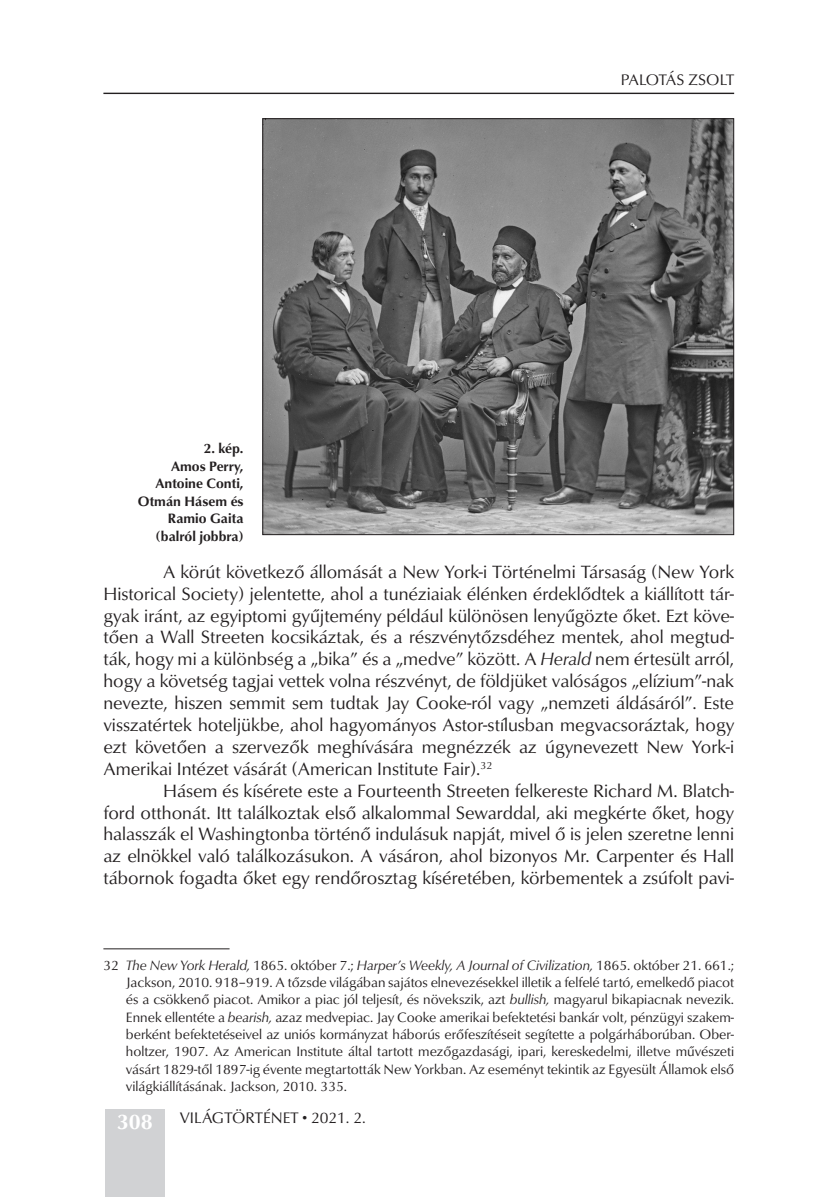
<style>
.page{position:relative;width:838px;height:1197px;background:#fff}
.page>*{position:absolute;margin:0;border:0;box-sizing:border-box;transform-origin:0 0}
.t1{font:700 21.88px "Classico URW";color:#fff}
.Body_text{font:18.38px/21.9px "Classico URW";color:#231f20;text-align:justify}
.t2{font:15.75px "Classico URW";color:#231f20}
.Jegyzet_szöveg{font:14px/17.3px "Classico URW";color:#231f20;text-align:justify}
.képala{font:700 14px/17.5px "Classico URW";color:#231f20;text-align:right}
.s1{font-style:italic}
</style>
<div class="page">
<div style="left:105px;top:1108px;width:59px;height:88px;background:#d1d2d4"></div>
<hr style="left:103px;top:93px;width:630px;height:1px;background:#231f20">
<hr style="left:103px;top:948px;width:126px;height:1px;background:#231f20">
<img style="left:264px;top:120px;width:467px;height:413px">
<p class="képala" style="left:138px;top:440px;width:107px">2. kép.<br>Amos Perry,<br>Antoine Conti,<br>Otmán Hásem és<br>Ramio Gaita (balról jobbra)</p>
<p class="t2" style="left:620px;top:69px;width:115px">PALOTÁS ZSOLT</p>
<p class="Body_text" style="left:103px;top:561px;width:632px;text-indent:60px">A körút következő állomását a New York-i Történelmi Társaság (New York Historical Society) jelentette, ahol a tunéziaiak élénken érdeklődtek a kiállított tár&shy;gyak iránt, az egyiptomi gyűjtemény például különösen lenyűgözte őket. Ezt köve&shy;tően a Wall Streeten kocsikáztak, és a részvénytőzsdéhez mentek, ahol megtud&shy;ták, hogy mi a különbség a „bika” és a „medve” között. A <span class="s1">Herald</span> nem értesült arról, hogy a követség tagjai vettek volna részvényt, de földjüket valóságos „elízium”-nak nevezte, hiszen semmit sem tudtak Jay Cooke-ról vagy „nemzeti áldásáról”. Este visszatértek hoteljükbe, ahol hagyományos Astor-stílusban megvacsoráztak, hogy ezt követően a szervezők meghívására megnézzék az úgynevezett New York-i Amerikai Intézet vásárát (American Institute Fair).<sup>32</sup></p>
<p class="Body_text" style="left:103px;top:779px;width:632px;text-indent:60px">Hásem és kísérete este a Fourteenth Streeten felkereste Richard M. Blatch&shy;ford otthonát. Itt találkoztak első alkalommal Sewarddal, aki megkérte őket, hogy halasszák el Washingtonba történő indulásuk napját, mivel ő is jelen szeretne lenni az elnökkel való találkozásukon. A vásáron, ahol bizonyos Mr. Carpenter és Hall tábornok fogadta őket egy rendőrosztag kíséretében, körbementek a zsúfolt pavi-</p>
<p class="Jegyzet_szöveg" style="left:126px;top:956px;width:609px;text-indent:-22px">32 <span class="s1">The New York Herald,</span> 1865. október 7.; <span class="s1">Harper’s Weekly, A Journal of Civilization,</span> 1865. október 21. 661.; Jackson, 2010. 918–919. A tőzsde világában sajátos elnevezésekkel illetik a felfelé tartó, emelkedő piacot és a csökkenő piacot. Amikor a piac jól teljesít, és növekszik, azt <span class="s1">bullish,</span> magyarul bikapiacnak nevezik.<br>Ennek ellentéte a <span class="s1">bearish,</span> azaz medvepiac. Jay Cooke amerikai befektetési bankár volt, pénzügyi szakem&shy;berként befektetéseivel az uniós kormányzat háborús erőfeszítéseit segítette a polgárháborúban. Ober&shy;holtzer, 1907. Az American Institute által tartott mezőgazdasági, ipari, kereskedelmi, illetve művészeti vásárt 1829-től 1897-ig évente megtartották New Yorkban. Az eseményt tekintik az Egyesült Államok első világkiállításának. Jackson, 2010. 335.</p>
<p class="t1" style="left:117px;top:1108px;width:37px">308</p>
<p class="t2" style="left:180px;top:1108px;width:187px">VILÁGTÖRTÉNET <sup>●</sup> 2021. 2.</p>
</div>
